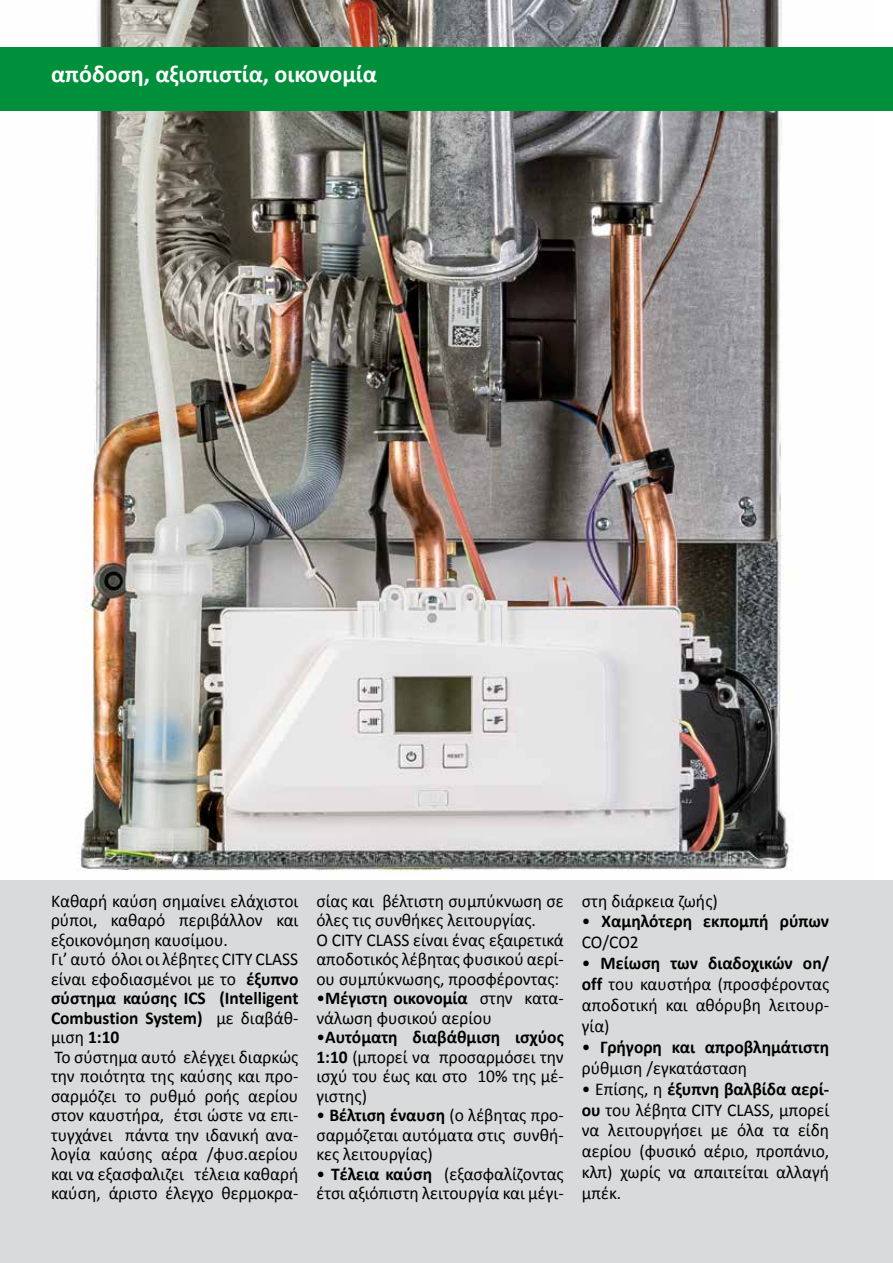
<style>
.page{position:relative;width:893px;height:1263px;background:#fff}
.page>*{position:absolute;margin:0;border:0;box-sizing:border-box;transform-origin:0 0}
.t1{font:700 24px "Calibri";color:#fff}
.t2{font:18px/19.5px "Calibri";color:#000}
.t3{font:700 18px/20.9px "Calibri";color:#000}
.s1{font-weight:700}
.s2{font-weight:400}
</style>
<div class="page">
<img style="left:77px;top:0;width:716px;height:872px">
<div style="left:0;top:47px;width:893px;height:64px;background:#00903c"></div>
<div style="left:0;top:880px;width:893px;height:383px;background:#d9dadb"></div>
<h1 class="t1" style="left:51px;top:58px;width:327px">απόδοση, αξιοπιστία, οικονομία</h1>
<p class="t2" style="left:51px;top:891px;width:249px">Καθαρή καύση σημαίνει ελάχιστοι ρύποι, καθαρό περιβάλλον και εξοικονόμηση καυσίμου.<br>Γι’ αυτό όλοι οι λέβητες CITY CLASS είναι εφοδιασμένοι με το <span class="s1">έξυπνο σύστημα καύσης ICS (Intelligent<br>Combustion System)</span> με διαβάθ&shy;μιση <span class="s1">1:10<br></span>Το σύστημα αυτό ελέγχει διαρκώς την ποιότητα της καύσης και προ&shy;σαρμόζει το ρυθμό ροής αερίου στον καυστήρα, έτσι ώστε να επι&shy;τυγχάνει πάντα την ιδανική ανα&shy;λογία καύσης αέρα /φυσ.αερίου και να εξασφαλιζει τέλεια καθαρή καύση, άριστο έλεγχο θερμοκρα-</p>
<p class="t2" style="left:316px;top:891px;width:249px">σίας και βέλτιστη συμπύκνωση σε όλες τις συνθήκες λειτουργίας.<br>Ο CITY CLASS είναι ένας εξαιρετικά αποδοτικός λέβητας φυσικού αερί&shy;ου συμπύκνωσης, προσφέροντας:</p>
<p class="t2" style="left:316px;top:988px;width:249px">•<span class="s1">Mέγιστη οικονομία</span> στην κατα&shy;νάλωση φυσικού αερίου</p>
<p class="t2" style="left:316px;top:1027px;width:249px;text-align:justify">•<span class="s1">Αυτόματη διαβάθμιση ισχύος 1:10</span> (μπορεί να προσαρμόσει την ισχύ του έως και στο 10% της μέ&shy;γιστης)</p>
<p class="t2" style="left:316px;top:1105px;width:249px;text-align:justify">• <span class="s1">Βέλτιση έναυση</span> (ο λέβητας προ&shy;σαρμόζεται αυτόματα στις συνθή&shy;κες λειτουργίας)</p>
<p class="t2" style="left:316px;top:1164px;width:249px">• <span class="s1">Τέλεια καύση</span> (εξασφαλίζοντας έτσι αξιόπιστη λειτουργία και μέγι-</p>
<p class="t2" style="left:582px;top:891px;width:137px">στη διάρκεια ζωής)</p>
<p class="t3" style="left:582px;top:911px;width:249px"><span class="s2">•</span> Χαμηλότερη εκπομπή ρύπων<br><span class="s2">CO/CO2</span></p>
<p class="t2" style="left:582px;top:953px;width:249px;line-height:20.9px;text-align:justify">• <span class="s1">Μείωση των διαδοχικών on/ off</span> του καυστήρα (προσφέροντας αποδοτική και αθόρυβη λειτουρ&shy;γία)</p>
<p class="t3" style="left:582px;top:1036px;width:249px"><span class="s2">•</span> Γρήγορη και απροβλημάτιστη <span class="s2">ρύθμιση /εγκατάσταση</span></p>
<p class="t2" style="left:582px;top:1078px;width:249px;line-height:20.9px;text-align:justify">• Επίσης, η <span class="s1">έξυπνη βαλβίδα αερί&shy;ου</span> του λέβητα CITY CLASS, μπορεί να λειτουργήσει με όλα τα είδη αερίου (φυσικό αέριο, προπάνιο, κλπ) χωρίς να απαιτείται αλλαγή μπέκ.</p>
</div>
